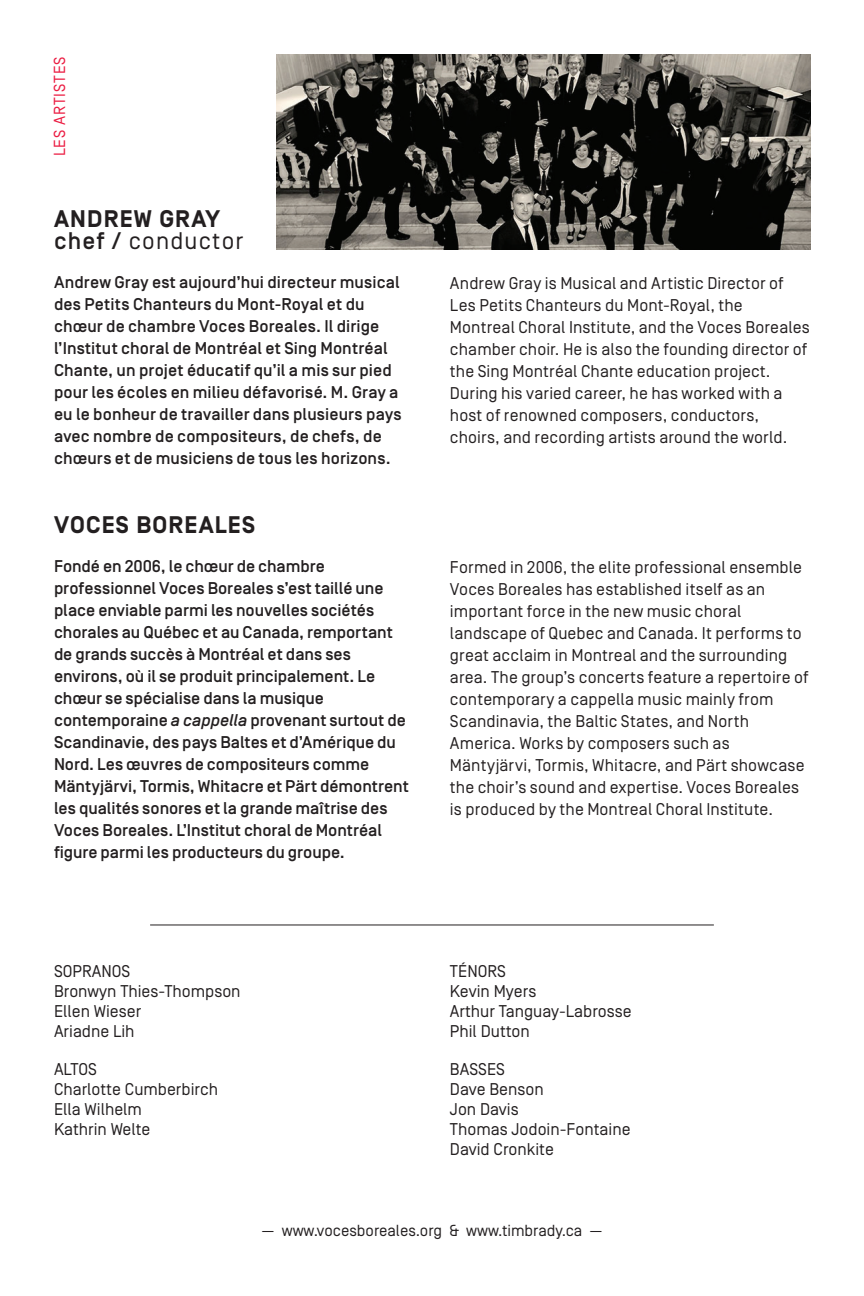
<style>
.page{position:relative;width:864px;height:1296px;background:#fff}
.page>*{position:absolute;margin:0;border:0;box-sizing:border-box;transform-origin:0 0}
.t1{font:700 24px "Simplon BP";letter-spacing:.05em;color:#231f20}
.t2{font:24px "Simplon BP Regular";letter-spacing:.05em;color:#231f20}
.t3{font:17px/22px "Simplon BP Regular";letter-spacing:.005em;color:#231f20}
.t4{font:500 17px/22px "Simplon BP";letter-spacing:.005em;color:#231f20}
.t5{font:16px "Simplon BP Regular";color:#231f20}
.t6{font:16px "Simplon BP Regular";letter-spacing:.05em;color:#eb1c42}
.s1{font-family:"Simplon BP";font-weight:500}
.s2{font-style:italic}
</style>
<div class="page">
<hr style="left:150px;top:924px;width:564px;height:1px;background:#231f20">
<img style="left:276px;top:54px;width:534px;height:195px">
<p class="t6" style="left:50px;top:156px;width:101px;rotate:-90deg">LES ARTISTES</p>
<h1 class="t1" style="left:54px;top:205px;width:168px">ANDREW GRAY</h1>
<h1 class="t2" style="left:54px;top:227px;width:191px"><span class="s1">chef /</span> conductor</h1>
<p class="t4" style="left:54px;top:272px;width:349px">Andrew Gray est aujourd’hui directeur musical des Petits Chanteurs du Mont-Royal et du chœur de chambre Voces Boreales. Il dirige l’Institut choral de Montréal et Sing Montréal Chante, un projet éducatif qu’il a mis sur pied pour les écoles en milieu défavorisé. M. Gray a eu le bonheur de travailler dans plusieurs pays avec nombre de compositeurs, de chefs, de chœurs et de musiciens de tous les horizons.</p>
<p class="t3" style="left:450px;top:272px;width:362px">Andrew Gray is Musical and Artistic Director of Les Petits Chanteurs du Mont-Royal, the Montreal Choral Institute, and the Voces Boreales chamber choir. He is also the founding director of the Sing Montréal Chante education project.<br>During his varied career, he has worked with a host of renowned composers, conductors, choirs, and recording artists around the world.</p>
<h1 class="t1" style="left:54px;top:511px;width:203px">VOCES BOREALES</h1>
<p class="t4" style="left:54px;top:555px;width:356px">Fondé en 2006, le chœur de chambre professionnel Voces Boreales s’est taillé une place enviable parmi les nouvelles sociétés chorales au Québec et au Canada, remportant de grands succès à Montréal et dans ses environs, où il se produit principalement. Le chœur se spécialise dans la musique contemporaine <span class="s2">a cappella</span> provenant surtout de Scandinavie, des pays Baltes et d’Amérique du Nord. Les œuvres de compositeurs comme Mäntyjärvi, Tormis, Whitacre et Pärt démontrent les qualités sonores et la grande maîtrise des Voces Boreales. L’Institut choral de Montréal figure parmi les producteurs du groupe.</p>
<p class="t3" style="left:450px;top:556px;width:360px">Formed in 2006, the elite professional ensemble Voces Boreales has established itself as an important force in the new music choral landscape of Quebec and Canada. It performs to great acclaim in Montreal and the surrounding area. The group’s concerts feature a repertoire of contemporary a cappella music mainly from Scandinavia, the Baltic States, and North America. Works by composers such as Mäntyjärvi, Tormis, Whitacre, and Pärt showcase the choir’s sound and expertise. Voces Boreales is produced by the Montreal Choral Institute.</p>
<p class="t3" style="left:54px;top:961px;width:188px;line-height:20px">SOPRANOS<br>Bronwyn Thies-Thompson<br>Ellen Wieser<br>Ariadne Lih</p>
<p class="t3" style="left:54px;top:1059px;width:166px;line-height:20px">ALTOS<br>Charlotte Cumberbirch<br>Ella Wilhelm<br>Kathrin Welte</p>
<p class="t3" style="left:450px;top:961px;width:183px;line-height:20px">TÉNORS<br>Kevin Myers<br>Arthur Tanguay-Labrosse<br>Phil Dutton</p>
<p class="t3" style="left:450px;top:1059px;width:182px;line-height:20px">BASSES<br>Dave Benson<br>Jon Davis<br>Thomas Jodoin-Fontaine<br>David Cronkite</p>
<p class="t5" style="left:262px;top:1222px;width:342px">— www.vocesboreales.org &amp; www.timbrady.ca —</p>
</div>
